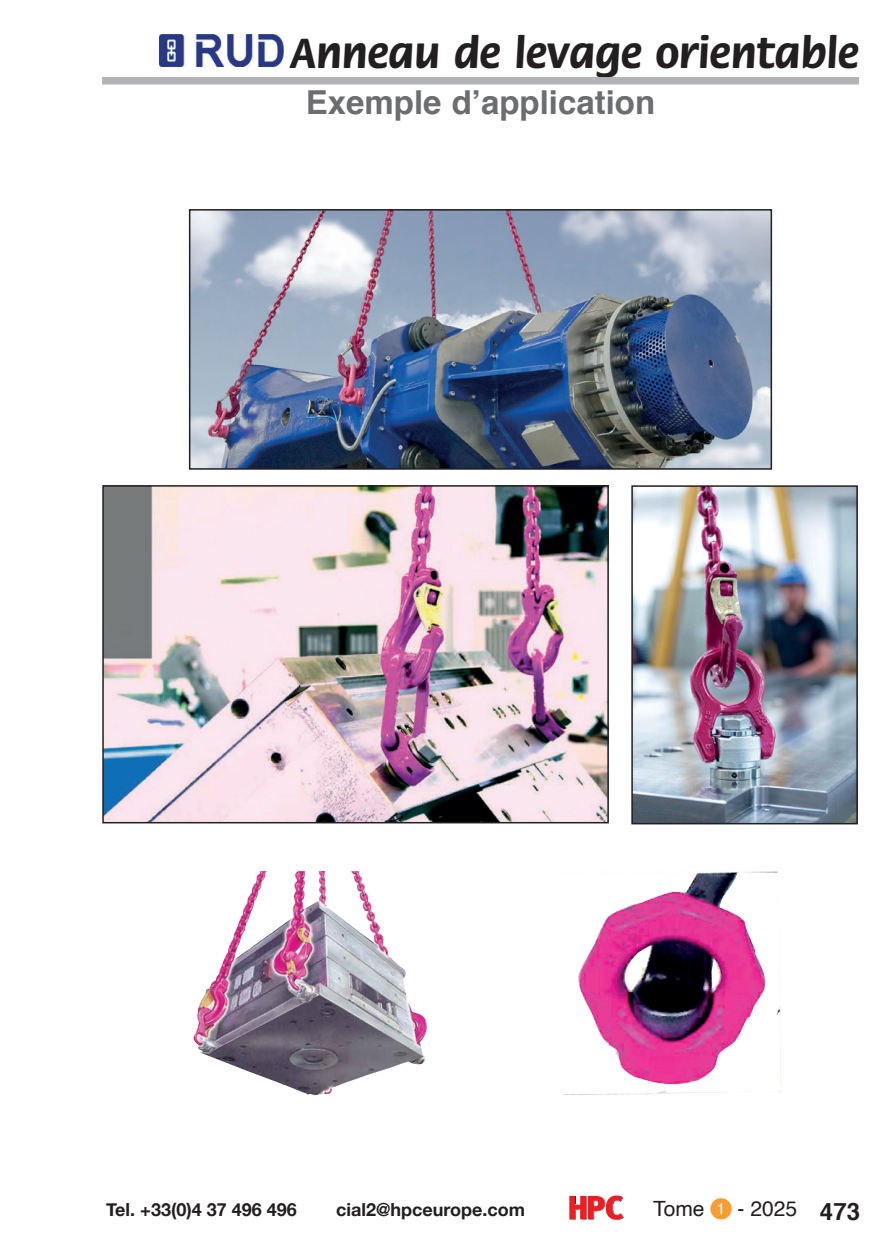
<style>
.page{position:relative;width:893px;height:1259px;background:#fff}
.page>*{position:absolute;margin:0;border:0;box-sizing:border-box;transform-origin:0 0}
.t1{font:700 45px "Flora";color:#231f20}
.t2{font:700 33px "Helvetica";color:#6c6d70}
.t3{font:21px "Helvetica";color:#231f20}
.t4{font:700 18px "Helvetica Neue";color:#231f20}
.s1{font-weight:700;font-size:24px}
</style>
<div class="page">
<div style="left:710px;top:1198px;width:22px;height:21px;background:#f89d33;border-radius:50%"></div>
<svg style="left:718px;top:1203px;width:4px;height:11px"></svg>
<svg style="left:569px;top:1195px;width:55px;height:25px"></svg>
<div style="left:102px;top:77px;width:757px;height:8px;background:#b2b3b7"></div>
<img style="left:193px;top:871px;width:217px;height:224px">
<img style="left:563px;top:871px;width:218px;height:224px">
<img style="left:159px;top:34px;width:124px;height:32px">
<img style="left:634px;top:488px;width:221px;height:333px">
<div style="left:631px;top:485px;width:227px;height:339px;border:2px solid #231f20"></div>
<img style="left:105px;top:488px;width:501px;height:332px">
<div style="left:102px;top:485px;width:507px;height:338px;border:2px solid #231f20"></div>
<img style="left:192px;top:212px;width:577px;height:255px">
<div style="left:189px;top:209px;width:583px;height:261px;border:2px solid #231f20"></div>
<h1 class="t1" style="left:290px;top:29px;width:570px">Anneau de levage orientable</h1>
<h2 class="t2" style="left:306px;top:76px;width:351px">Exemple d’application</h2>
<p class="t4" style="left:106px;top:1196px;width:192px">Tel. +33(0)4 37 496 496</p>
<p class="t4" style="left:336px;top:1196px;width:191px">cial2@hpceurope.com</p>
<p class="t3" style="left:653px;top:1193px;width:53px">Tome</p>
<p class="t3" style="left:737px;top:1192px;width:124px">- 2025 <span class="s1">473</span></p>
</div>
